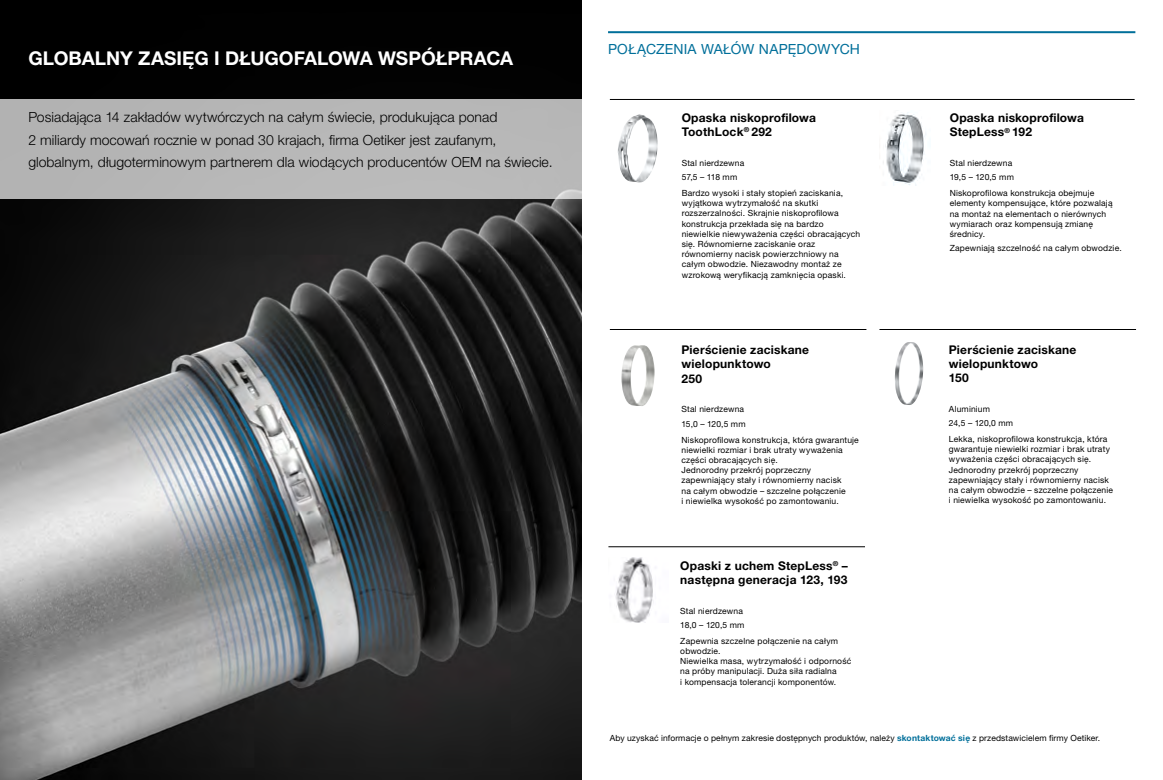
<style>
.page{position:relative;width:1163px;height:780px;background:#fff}
.page>*{position:absolute;margin:0;border:0;box-sizing:border-box;transform-origin:0 0}
.t1{font:700 19px "Helvetica Neue LTW1 G";letter-spacing:-.005em;color:#fff}
.t2{font:300 14px/22.7px "Helvetica Neue LTW1 G";letter-spacing:.005em;color:#000}
.t3{font:14px "Helvetica Neue LTW1 G";letter-spacing:.01em;color:#006f9a}
.t4{font:700 12px/14.2px "Helvetica Neue LTW1 G";letter-spacing:.015em;color:#000}
.t5{font:8.5px/10.2px "Helvetica Neue LTW1 G";letter-spacing:.02em;color:#000}
.s1{font-weight:700;color:#006f9a}
</style>
<div class="page">
<img style="left:0;top:199px;width:581px;height:581px">
<div style="left:0;top:0;width:581px;height:99px;background:#000"></div>
<hr style="left:609px;top:99px;width:525px;height:1px;background:#000">
<hr style="left:609px;top:329px;width:257px;height:1px;background:#000">
<hr style="left:608px;top:546px;width:256px;height:1px;background:#000">
<div style="left:0;top:99px;width:581px;height:100px;background:#b7b7b7"></div>
<hr style="left:879px;top:329px;width:256px;height:1px;background:#000">
<img style="left:617px;top:114px;width:40px;height:68px">
<img style="left:883px;top:112px;width:43px;height:73px">
<img style="left:621px;top:345px;width:34px;height:61px">
<hr style="left:608px;top:31px;width:527px;height:2px;background:#006f9a">
<img style="left:615px;top:557px;width:38px;height:65px">
<img style="left:894px;top:342px;width:29px;height:63px">
<h1 class="t1" style="left:28px;top:47px;width:486px">GLOBALNY ZASIĘG I DŁUGOFALOWA WSPÓŁPRACA</h1>
<h2 class="t2" style="left:28px;top:106px;width:525px">Posiadająca 14 zakładów wytwórczych na całym świecie, produkująca ponad<br>2 miliardy mocowań rocznie w ponad 30 krajach, firma Oetiker jest zaufanym, globalnym, długoterminowym partnerem dla wiodących producentów OEM na świecie.</h2>
<h2 class="t3" style="left:608px;top:40px;width:253px">POŁĄCZENIA WAŁÓW NAPĘDOWYCH</h2>
<h3 class="t4" style="left:681px;top:110px;width:136px">Opaska niskoprofilowa<br>ToothLock<sup>®</sup> 292</h3>
<p class="t5" style="left:681px;top:156px;width:64px;line-height:14.1px">Stal nierdzewna<br>57,5 – 118 mm</p>
<p class="t5" style="left:681px;top:188px;width:180px">Bardzo wysoki i stały stopień zaciskania, wyjątkowa wytrzymałość na skutki rozszerzalności. Skrajnie niskoprofilowa konstrukcja przekłada się na bardzo niewielkie niewyważenia części obracających się. Równomierne zaciskanie oraz równomierny nacisk powierzchniowy na całym obwodzie. Niezawodny montaż ze wzrokową weryfikacją zamknięcia opaski.</p>
<h3 class="t4" style="left:681px;top:343px;width:129px">Pierścienie zaciskane wielopunktowo<br>250</h3>
<p class="t5" style="left:681px;top:402px;width:66px;line-height:14.1px">Stal nierdzewna<br>15,0 – 120,5 mm</p>
<p class="t5" style="left:681px;top:434px;width:179px">Niskoprofilowa konstrukcja, która gwarantuje niewielki rozmiar i brak utraty wyważenia części obracających się.<br>Jednorodny przekrój poprzeczny zapewniający stały i równomierny nacisk<br>na całym obwodzie – szczelne połączenie<br>i niewielka wysokość po zamontowaniu.</p>
<h3 class="t4" style="left:680px;top:558px;width:169px">Opaski z uchem StepLess<sup>®</sup> – następna generacja 123, 193</h3>
<p class="t5" style="left:680px;top:603px;width:66px;line-height:14.1px">Stal nierdzewna<br>18,0 – 120,5 mm</p>
<p class="t5" style="left:680px;top:635px;width:173px">Zapewnia szczelne połączenie na całym obwodzie.<br>Niewielka masa, wytrzymałość i odporność na próby manipulacji. Duża siła radialna<br>i kompensacja tolerancji komponentów.</p>
<h3 class="t4" style="left:949px;top:111px;width:136px">Opaska niskoprofilowa<br>StepLess<sup>®</sup> 192</h3>
<p class="t5" style="left:949px;top:156px;width:66px;line-height:14.1px">Stal nierdzewna<br>19,5 – 120,5 mm</p>
<p class="t5" style="left:949px;top:188px;width:164px">Niskoprofilowa konstrukcja obejmuje elementy kompensujące, które pozwalają na montaż na elementach o nierównych wymiarach oraz kompensują zmianę średnicy.</p>
<p class="t5" style="left:949px;top:243px;width:173px">Zapewniają szczelność na całym obwodzie.</p>
<h3 class="t4" style="left:948px;top:342px;width:129px">Pierścienie zaciskane wielopunktowo<br>150</h3>
<p class="t5" style="left:948px;top:402px;width:66px;line-height:14.1px">Aluminium<br>24,5 – 120,0 mm</p>
<p class="t5" style="left:948px;top:434px;width:166px">Lekka, niskoprofilowa konstrukcja, która gwarantuje niewielki rozmiar i brak utraty wyważenia części obracających się.<br>Jednorodny przekrój poprzeczny zapewniający stały i równomierny nacisk na całym obwodzie – szczelne połączenie i niewielka wysokość po zamontowaniu.</p>
<p class="t5" style="left:609px;top:732px;width:491px">Aby uzyskać informacje o pełnym zakresie dostępnych produktów, należy <span class="s1">skontaktować się</span> z przedstawicielem firmy Oetiker.</p>
</div>
